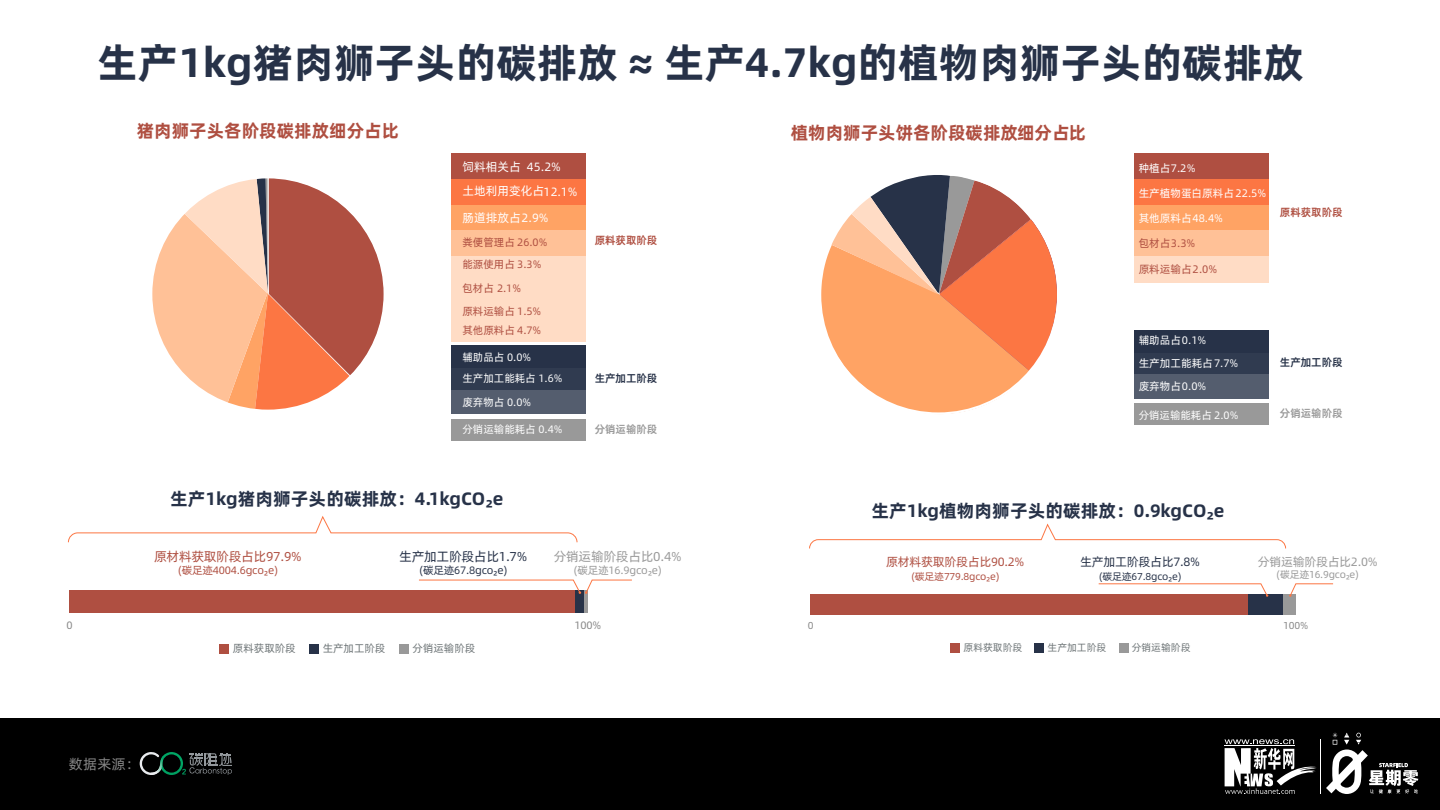
<style>
.page{position:relative;width:1440px;height:810px;background:#fff}
.page>*{position:absolute;margin:0;border:0;box-sizing:border-box;transform-origin:0 0}
.t1{font:41.25px "Alibaba Pu Hui Ti B";color:#273248}
.t2{font:18px "Alibaba Pu Hui Ti B";color:#273248}
.t3{font:18px "Alibaba Pu Hui Ti B";color:#af4f41}
.t4{font:14.17px "Alibaba Pu Hui Ti R";color:#888}
.t5{font:12.9px "Alibaba Pu Hui Ti R";letter-spacing:-.02em;color:#af4f41}
.t6{font:12.9px "Alibaba Pu Hui Ti R";letter-spacing:-.02em;color:#273248}
.t7{font:12.9px "Alibaba Pu Hui Ti R";letter-spacing:-.02em;color:#999}
.t8{font:12.08px "Alibaba Pu Hui Ti R";letter-spacing:-.02em;color:#af4f41}
.t9{font:12.08px "Alibaba Pu Hui Ti R";letter-spacing:-.02em;color:#273248}
.t10{font:12.08px "Alibaba Pu Hui Ti R";letter-spacing:-.02em;color:#999}
.t11{font:12px/24.3px "Alibaba Pu Hui Ti R";color:#fff}
.t12{font:10.88px/23px "Alibaba Pu Hui Ti R";color:#fff}
.t13{font:10.88px "Alibaba Pu Hui Ti R";color:#af4f41}
.t14{font:10.73px/21.5px "Alibaba Pu Hui Ti R";color:#fff}
.t15{font:10.73px/22.1px "Alibaba Pu Hui Ti R";color:#af4f41}
.t16{font:10.73px "Alibaba Pu Hui Ti 2 55 Regular";color:#6f7678}
.t17{font:10.73px "Alibaba Pu Hui Ti R";letter-spacing:-.02em;color:#af4f41}
.t18{font:10.73px "Alibaba Pu Hui Ti R";letter-spacing:-.02em;color:#273248}
.t19{font:10.73px "Alibaba Pu Hui Ti R";letter-spacing:-.02em;color:#999}
.t20{font:10.73px "Alibaba Pu Hui Ti 2 85 Bold";color:#af4f41}
.t21{font:10.73px "Alibaba Pu Hui Ti 2 85 Bold";color:#273248}
.t22{font:10.73px "Alibaba Pu Hui Ti 2 85 Bold";color:#999}
.t23{font:10.73px "Alibaba Pu Hui Ti R";color:#888}
.t24{font:10.05px "Alibaba Pu Hui Ti 2 55 Regular";color:#6f7678}
.t25{font:10.05px "Alibaba Pu Hui Ti R";letter-spacing:-.02em;color:#af4f41}
.t26{font:10.05px "Alibaba Pu Hui Ti R";letter-spacing:-.02em;color:#273248}
.t27{font:10.05px "Alibaba Pu Hui Ti R";letter-spacing:-.02em;color:#999}
.t28{font:10.05px "Alibaba Pu Hui Ti 2 55 Regular";color:#888}
</style>
<div class="page">
<div style="left:0;top:718px;width:1440px;height:92px;background:#000"></div>
<svg style="left:1326px;top:733px;width:92px;height:61px"></svg>
<svg style="left:1224px;top:739px;width:93px;height:55px"></svg>
<hr style="left:1320px;top:739px;width:1px;height:55px;background:#fff">
<div style="left:951px;top:643px;width:9px;height:10px;background:#af4f41"></div>
<div style="left:1035px;top:643px;width:9px;height:10px;background:#273248"></div>
<div style="left:1119px;top:643px;width:9px;height:10px;background:#999"></div>
<div style="left:811px;top:594px;width:438px;height:20px;background:#af4f41"></div>
<div style="left:1249px;top:594px;width:37px;height:20px;background:#273248"></div>
<div style="left:1284px;top:594px;width:12px;height:20px;background:#999"></div>
<svg style="left:809px;top:523px;width:477px;height:26px"></svg>
<svg style="left:1099px;top:584px;width:169px;height:13px"></svg>
<svg style="left:1289px;top:584px;width:44px;height:13px"></svg>
<div style="left:1134px;top:153px;width:135px;height:130px;background:#ffdcc5"></div>
<div style="left:1134px;top:153px;width:135px;height:26px;background:#af4f41"></div>
<div style="left:1134px;top:179px;width:135px;height:26px;background:#fc7643"></div>
<div style="left:1134px;top:205px;width:135px;height:25px;background:#ffa364"></div>
<div style="left:1134px;top:230px;width:135px;height:26px;background:#ffc197"></div>
<div style="left:1134px;top:330px;width:135px;height:68px;background:#545d6e"></div>
<div style="left:1134px;top:330px;width:135px;height:22px;background:#273248"></div>
<div style="left:1134px;top:352px;width:135px;height:22px;background:#303b50"></div>
<div style="left:1134px;top:403px;width:135px;height:22px;background:#999"></div>
<div style="left:219px;top:644px;width:10px;height:10px;background:#af4f41"></div>
<div style="left:309px;top:644px;width:10px;height:10px;background:#273248"></div>
<div style="left:399px;top:644px;width:10px;height:10px;background:#999"></div>
<div style="left:70px;top:590px;width:505px;height:23px;background:#af4f41"></div>
<div style="left:575px;top:590px;width:10px;height:23px;background:#273248"></div>
<hr style="left:585px;top:590px;width:3px;height:23px;background:#999">
<svg style="left:68px;top:516px;width:510px;height:27px"></svg>
<svg style="left:419px;top:579px;width:213px;height:15px"></svg>
<div style="left:451px;top:153px;width:135px;height:189px;background:#ffdcc5"></div>
<div style="left:451px;top:153px;width:135px;height:26px;background:#af4f41"></div>
<div style="left:451px;top:179px;width:135px;height:25px;background:#fc7643"></div>
<div style="left:451px;top:205px;width:135px;height:25px;background:#ffa364"></div>
<div style="left:451px;top:230px;width:135px;height:26px;background:#ffc197"></div>
<div style="left:451px;top:346px;width:135px;height:68px;background:#545d6e"></div>
<div style="left:451px;top:346px;width:135px;height:22px;background:#273248"></div>
<div style="left:451px;top:367px;width:135px;height:23px;background:#303b50"></div>
<div style="left:451px;top:419px;width:135px;height:21px;background:#999"></div>
<svg style="left:140px;top:752px;width:92px;height:23px"></svg>
<svg style="left:153px;top:179px;width:230px;height:230px"></svg>
<svg style="left:821px;top:175px;width:236px;height:237px"></svg>
<h1 class="t1" style="left:97px;top:30px;width:1208px">生产1kg猪肉狮子头的碳排放 ≈ 生产4.7kg的植物肉狮子头的碳排放</h1>
<h2 class="t3" style="left:137px;top:117px;width:264px">猪肉狮子头各阶段碳排放细分占比</h2>
<p class="t11" style="left:463px;top:154px;width:116px">饲料相关占 45.2%<br>土地利用变化占12.1%</p>
<p class="t11" style="left:463px;top:205px;width:88px">肠道排放占2.9%</p>
<p class="t15" style="left:463px;top:231px;width:87px">粪便管理占 26.0%能源使用占 3.3%</p>
<p class="t15" style="left:463px;top:277px;width:80px;line-height:22.8px">包材占 2.1%<br>原料运输占 1.5%</p>
<p class="t15" style="left:463px;top:319px;width:80px">其他原料占 4.7%</p>
<p class="t14" style="left:463px;top:345px;width:102px">辅助品占 0.0%<br>生产加工能耗占 1.6%</p>
<p class="t14" style="left:463px;top:391px;width:70px">废弃物占 0.0%</p>
<p class="t14" style="left:463px;top:417px;width:102px">分销运输能耗占 0.4%</p>
<p class="t20" style="left:595px;top:232px;width:64px">原料获取阶段</p>
<p class="t21" style="left:595px;top:370px;width:64px">生产加工阶段</p>
<p class="t22" style="left:595px;top:421px;width:64px">分销运输阶段</p>
<h2 class="t2" style="left:170px;top:485px;width:335px">生产1kg猪肉狮子头的碳排放：4.1kgCO₂e</h2>
<p class="t5" style="left:154px;top:547px;width:149px">原材料获取阶段占比97.9%</p>
<p class="t17" style="left:178px;top:562px;width:101px">(碳足迹4004.6gco₂e)</p>
<p class="t6" style="left:399px;top:547px;width:130px">生产加工阶段占比1.7%</p>
<p class="t18" style="left:419px;top:562px;width:89px">(碳足迹67.8gco₂e)</p>
<p class="t7" style="left:554px;top:547px;width:130px">分销运输阶段占比0.4%</p>
<p class="t19" style="left:574px;top:562px;width:89px">(碳足迹16.9gco₂e)</p>
<p class="t23" style="left:67px;top:617px;width:8px">0</p>
<p class="t23" style="left:574px;top:617px;width:28px">100%</p>
<h3 class="t4" style="left:69px;top:753px;width:72px">数据来源：</h3>
<p class="t16" style="left:233px;top:640px;width:64px">原料获取阶段</p>
<p class="t16" style="left:323px;top:640px;width:64px">生产加工阶段</p>
<p class="t16" style="left:413px;top:640px;width:64px">分销运输阶段</p>
<h2 class="t3" style="left:791px;top:118px;width:297px">植物肉狮子头饼各阶段碳排放细分占比</h2>
<p class="t12" style="left:1139px;top:156px;width:59px">种植占7.2%</p>
<p class="t12" style="left:1139px;top:181px;width:129px">生产植物蛋白原料占22.5%</p>
<p class="t12" style="left:1139px;top:206px;width:86px">其他原料占48.4%</p>
<p class="t13" style="left:1139px;top:235px;width:58px">包材占3.3%</p>
<p class="t13" style="left:1139px;top:261px;width:80px">原料运输占2.0%</p>
<p class="t20" style="left:1280px;top:204px;width:64px">原料获取阶段</p>
<p class="t12" style="left:1139px;top:328px;width:101px">辅助品占0.1%<br>生产加工能耗占7.7%废弃物占0.0%</p>
<p class="t14" style="left:1139px;top:404px;width:101px">分销运输能耗占 2.0%</p>
<p class="t21" style="left:1280px;top:354px;width:64px">生产加工阶段</p>
<p class="t22" style="left:1280px;top:405px;width:64px">分销运输阶段</p>
<h2 class="t2" style="left:872px;top:496px;width:354px">生产1kg植物肉狮子头的碳排放：0.9kgCO₂e</h2>
<p class="t8" style="left:886px;top:552px;width:140px">原材料获取阶段占比90.2%</p>
<p class="t25" style="left:911px;top:569px;width:89px">(碳足迹779.8gco₂e)</p>
<p class="t9" style="left:1080px;top:552px;width:121px">生产加工阶段占比7.8%</p>
<p class="t26" style="left:1099px;top:569px;width:84px">(碳足迹67.8gco₂e)</p>
<p class="t10" style="left:1258px;top:552px;width:121px">分销运输阶段占比2.0%</p>
<p class="t27" style="left:1277px;top:567px;width:84px">(碳足迹16.9gco₂e)</p>
<p class="t28" style="left:808px;top:618px;width:7px">0</p>
<p class="t28" style="left:1283px;top:618px;width:27px">100%</p>
<p class="t24" style="left:964px;top:640px;width:60px">原料获取阶段</p>
<p class="t24" style="left:1048px;top:640px;width:60px">生产加工阶段</p>
<p class="t24" style="left:1132px;top:640px;width:60px">分销运输阶段</p>
</div>
